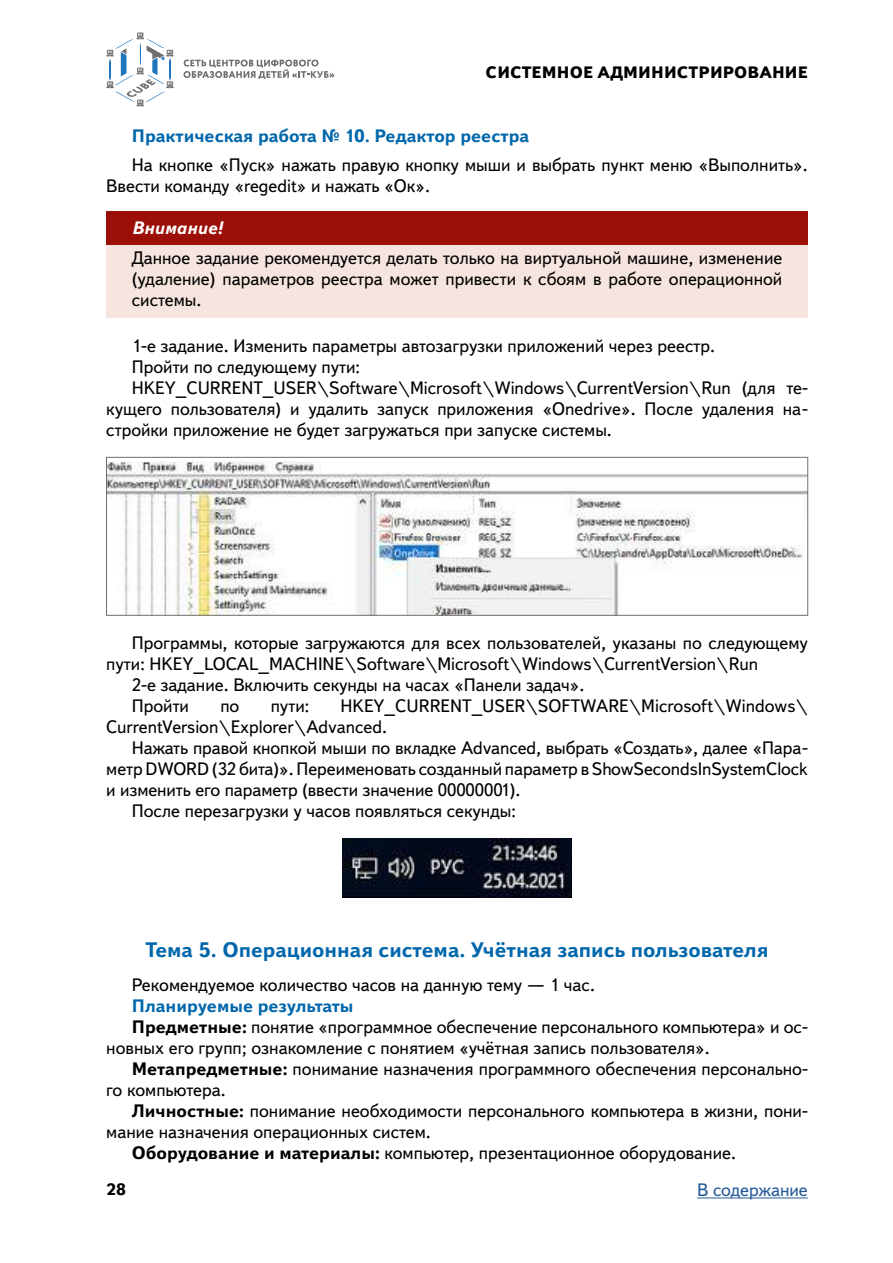
<style>
.page{position:relative;width:893px;height:1263px;background:#fff}
.page>*{position:absolute;margin:0;border:0;box-sizing:border-box;transform-origin:0 0}
.t1{font:700 21px "Textbook New";color:#0067ac}
.t2{font:18px/21px "Textbook New";color:#000}
.t3{font:700 18px "Textbook New";color:#0067ac}
.t4{font:18px "Textbook New";color:#265a9b}
.t5{font:italic 700 18px "Textbook New";color:#fff}
.t6{font:800 16.5px "Textbook New";letter-spacing:.01em;color:#000}
.t7{font:700 16.5px "Textbook New";color:#000}
.s1{font-weight:700}
</style>
<div class="page">
<hr style="left:697px;top:1197px;width:111px;height:1px;background:#265a9b">
<svg style="left:106px;top:33px;width:68px;height:73px"></svg>
<svg style="left:183px;top:60px;width:151px;height:19px"></svg>
<div style="left:106px;top:212px;width:702px;height:35px;background:#9c0f06"></div>
<div style="left:106px;top:246px;width:702px;height:72px;background:#f6e5de"></div>
<img style="left:108px;top:461px;width:698px;height:153px">
<div style="left:106px;top:457px;width:702px;height:159px;border:1px solid #6f6f6e"></div>
<img style="left:342px;top:838px;width:230px;height:60px">
<p class="t6" style="left:486px;top:62px;width:324px">СИСТЕМНОЕ АДМИНИСТРИРОВАНИЕ</p>
<p class="t3" style="left:132px;top:124px;width:399px">Практическая работа № 10. Редактор реестра</p>
<p class="t2" style="left:106px;top:154px;width:703px;text-indent:26px">На кнопке «Пуск» нажать правую кнопку мыши и выбрать пункт меню «Выполнить».<br>Ввести команду «regedit» и нажать «Ок».</p>
<p class="t5" style="left:132px;top:217px;width:92px">Внимание!</p>
<p class="t2" style="left:132px;top:247px;width:652px;text-align:justify">Данное задание рекомендуется делать только на виртуальной машине, изменение (удаление) параметров реестра может привести к сбоям в работе операционной системы.</p>
<p class="t2" style="left:132px;top:336px;width:585px">1-е задание. Изменить параметры автозагрузки приложений через реестр.</p>
<p class="t2" style="left:132px;top:357px;width:230px">Пройти по следующему пути:</p>
<p class="t2" style="left:132px;top:378px;width:678px">HKEY_CURRENT_USER\Software\Microsoft\Windows\CurrentVersion\Run (для те-</p>
<p class="t2" style="left:106px;top:399px;width:703px">кущего пользователя) и удалить запуск приложения «Onedrive». После удаления на-</p>
<p class="t2" style="left:106px;top:420px;width:507px">стройки приложение не будет загружаться при запуске системы.</p>
<p class="t2" style="left:132px;top:633px;width:678px">Программы, которые загружаются для всех пользователей, указаны по следующему</p>
<p class="t2" style="left:106px;top:654px;width:653px">пути: HKEY_LOCAL_MACHINE\Software\Microsoft\Windows\CurrentVersion\Run</p>
<p class="t2" style="left:132px;top:675px;width:454px">2-е задание. Включить секунды на часах «Панели задач».</p>
<p class="t2" style="left:132px;top:696px;width:59px">Пройти</p>
<p class="t2" style="left:220px;top:696px;width:21px">по</p>
<p class="t2" style="left:271px;top:696px;width:40px">пути:</p>
<p class="t2" style="left:106px;top:696px;width:703px;text-indent:234px">HKEY_CURRENT_USER\SOFTWARE\Microsoft\Windows\<br>CurrentVersion\Explorer\Advanced.</p>
<p class="t2" style="left:132px;top:738px;width:678px">Нажать правой кнопкой мыши по вкладке Advanced, выбрать «Создать», далее «Пара-</p>
<p class="t2" style="left:106px;top:759px;width:703px">метр DWORD (32 бита)». Переименовать созданный параметр в ShowSecondsInSystemClock</p>
<p class="t2" style="left:106px;top:780px;width:416px">и изменить его параметр (ввести значение 00000001).</p>
<p class="t2" style="left:132px;top:801px;width:385px">После перезагрузки у часов появляться секунды:</p>
<p class="t1" style="left:146px;top:937px;width:624px">Тема 5. Операционная система. Учётная запись пользователя</p>
<p class="t2" style="left:132px;top:974px;width:465px">Рекомендуемое количество часов на данную тему — 1 час.</p>
<p class="t3" style="left:132px;top:994px;width:223px">Планируемые результаты</p>
<p class="t2" style="left:132px;top:1016px;width:678px"><span class="s1">Предметные:</span> понятие «программное обеспечение персонального компьютера» и ос-</p>
<p class="t2" style="left:106px;top:1037px;width:605px">новных его групп; ознакомление с понятием «учётная запись пользователя».</p>
<p class="t2" style="left:132px;top:1058px;width:678px"><span class="s1">Метапредметные:</span> понимание назначения программного обеспечения персонально-</p>
<p class="t2" style="left:106px;top:1079px;width:121px">го компьютера.</p>
<p class="t2" style="left:132px;top:1100px;width:678px"><span class="s1">Личностные:</span> понимание необходимости персонального компьютера в жизни, пони-</p>
<p class="t2" style="left:106px;top:1121px;width:326px">мание назначения операционных систем.</p>
<p class="t2" style="left:132px;top:1142px;width:606px"><span class="s1">Оборудование и материалы:</span> компьютер, презентационное оборудование.</p>
<p class="t7" style="left:106px;top:1179px;width:21px">28</p>
<p class="t4" style="left:697px;top:1179px;width:112px">В содержание</p>
</div>
